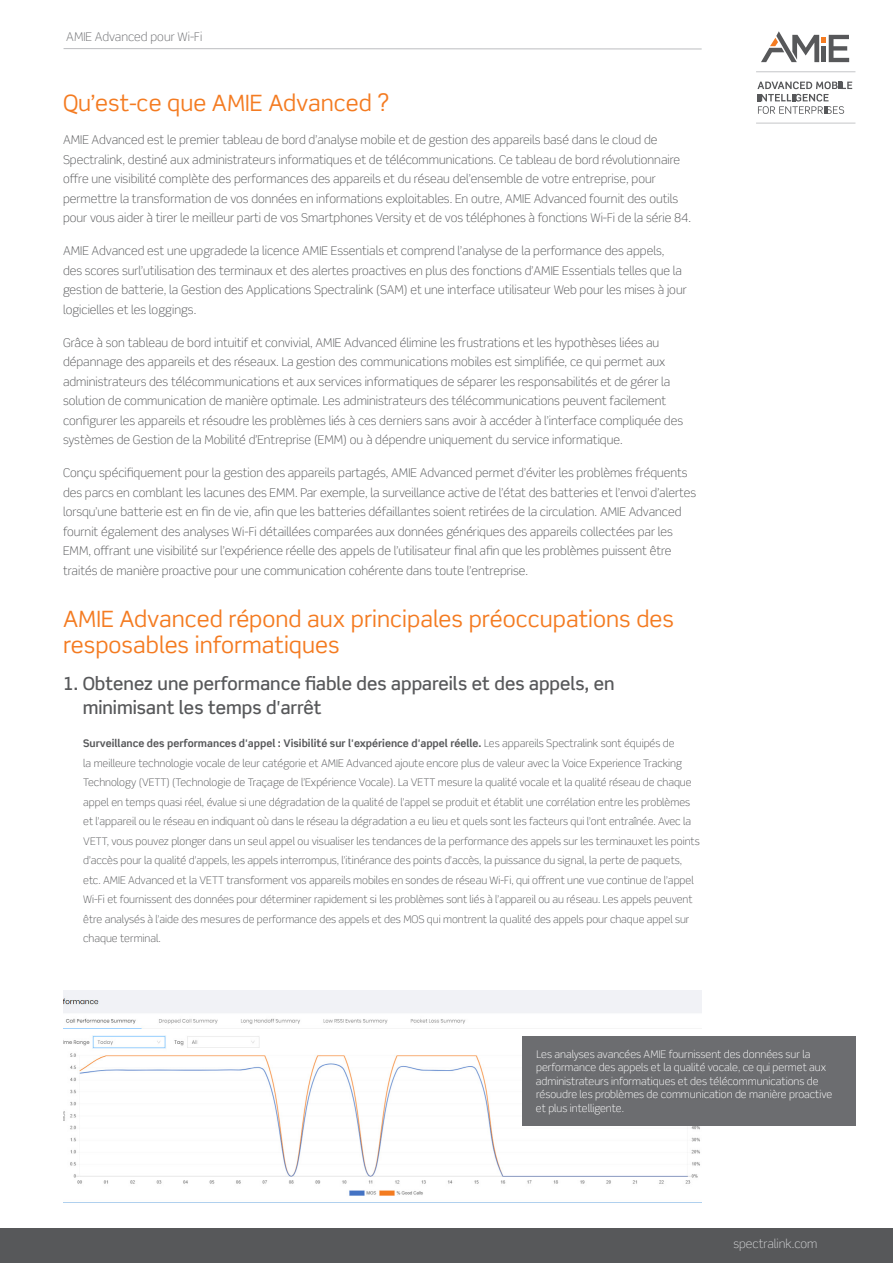
<style>
.page{position:relative;width:893px;height:1263px;background:#fff}
.page>*{position:absolute;margin:0;border:0;box-sizing:border-box;transform-origin:0 0}
.Body{font:22.5px/25.5px "Scene Std";color:#f47b21}
.Body-2{font:500 18px/24px "Scene Std";color:#57585a}
.Body-3{font:300 12px/19.5px "Scene Std";color:#57585a}
.t1{font:300 12px "Scene Std";color:#6c6d70}
.t2{font:300 12px "Scene Std";color:#d1d2d4}
.Bullets{font:300 10.5px/19.5px "Scene Std";color:#57585a}
.Bullets-2{font:300 10.5px/13.5px "Scene Std";color:#fff}
.s1{font-weight:700}
</style>
<div class="page">
<svg style="left:757px;top:81px;width:95px;height:33px"></svg>
<hr style="left:756px;top:71px;width:99px;height:1px;background:#d1d2d4">
<hr style="left:756px;top:122px;width:99px;height:2px;background:#d1d2d4">
<svg style="left:761px;top:31px;width:88px;height:31px"></svg>
<div style="left:0;top:1228px;width:893px;height:35px;background:#57585a"></div>
<hr style="left:64px;top:48px;width:638px;height:1px;background:#bcbdc0">
<img style="left:63px;top:990px;width:639px;height:213px">
<div style="left:522px;top:1036px;width:333px;height:89px;background:#6c6d70"></div>
<p class="t1" style="left:66px;top:29px;width:137px">AMIE Advanced pour Wi-Fi</p>
<p class="Body" style="left:63px;top:90px;width:328px">Qu’est-ce que AMIE Advanced ?</p>
<p class="Body-3" style="left:63px;top:130px;width:629px">AMIE Advanced est le premier tableau de bord d’analyse mobile et de gestion des appareils basé dans le cloud de Spectralink, destiné aux administrateurs informatiques et de télécommunications. Ce tableau de bord révolutionnaire offre une visibilité complète des performances des appareils et du réseau del’ensemble de votre entreprise, pour permettre la transformation de vos données en informations exploitables. En outre, AMIE Advanced fournit des outils pour vous aider à tirer le meilleur parti de vos Smartphones Versity et de vos téléphones à fonctions Wi-Fi de la série 84.</p>
<p class="Body-3" style="left:63px;top:241px;width:625px">AMIE Advanced est une upgradede la licence AMIE Essentials et comprend l’analyse de la performance des appels,<br>des scores surl’utilisation des terminaux et des alertes proactives en plus des fonctions d’AMIE Essentials telles que la gestion de batterie, la Gestion des Applications Spectralink (SAM) et une interface utilisateur Web pour les mises à jour logicielles et les loggings.</p>
<p class="Body-3" style="left:63px;top:333px;width:622px">Grâce à son tableau de bord intuitif et convivial, AMIE Advanced élimine les frustrations et les hypothèses liées au dépannage des appareils et des réseaux. La gestion des communications mobiles est simplifiée, ce qui permet aux administrateurs des télécommunications et aux services informatiques de séparer les responsabilités et de gérer la solution de communication de manière optimale. Les administrateurs des télécommunications peuvent facilement configurer les appareils et résoudre les problèmes liés à ces derniers sans avoir à accéder à l’interface compliquée des systèmes de Gestion de la Mobilité d’Entreprise (EMM) ou à dépendre uniquement du service informatique.</p>
<p class="Body-3" style="left:63px;top:463px;width:635px">Conçu spécifiquement pour la gestion des appareils partagés, AMIE Advanced permet d’éviter les problèmes fréquents des parcs en comblant les lacunes des EMM. Par exemple, la surveillance active de l’état des batteries et l’envoi d’alertes lorsqu’une batterie est en fin de vie, afin que les batteries défaillantes soient retirées de la circulation. AMIE Advanced fournit également des analyses Wi-Fi détaillées comparées aux données génériques des appareils collectées par les EMM, offrant une visibilité sur l’expérience réelle des appels de l’utilisateur final afin que les problèmes puissent être traités de manière proactive pour une communication cohérente dans toute l’entreprise.</p>
<p class="Body" style="left:63px;top:606px;width:613px">AMIE Advanced répond aux principales préoccupations des resposables informatiques</p>
<p class="Body-2" style="left:83px;top:672px;width:533px;text-indent:-20px">1. Obtenez une performance fiable des appareils et des appels, en minimisant les temps d'arrêt</p>
<p class="Bullets" style="left:83px;top:734px;width:618px"><span class="s1">Surveillance des performances d'appel : Visibilité sur l'expérience d'appel réelle.</span> Les appareils Spectralink sont équipés de<br>la meilleure technologie vocale de leur catégorie et AMIE Advanced ajoute encore plus de valeur avec la Voice Experience Tracking Technology (VETT) (Technologie de Traçage de l’Expérience Vocale). La VETT mesure la qualité vocale et la qualité réseau de chaque appel en temps quasi réel, évalue si une dégradation de la qualité de l’appel se produit et établit une corrélation entre les problèmes et l’appareil ou le réseau en indiquant où dans le réseau la dégradation a eu lieu et quels sont les facteurs qui l’ont entraînée. Avec la VETT, vous pouvez plonger dans un seul appel ou visualiser les tendances de la performance des appels sur les terminauxet les points d’accès pour la qualité d’appels, les appels interrompus, l’itinérance des points d’accès, la puissance du signal, la perte de paquets, etc. AMIE Advanced et la VETT transforment vos appareils mobiles en sondes de réseau Wi-Fi, qui offrent une vue continue de l’appel Wi-Fi et fournissent des données pour déterminer rapidement si les problèmes sont liés à l’appareil ou au réseau. Les appels peuvent être analysés à l’aide des mesures de performance des appels et des MOS qui montrent la qualité des appels pour chaque appel sur chaque terminal.</p>
<p class="Bullets-2" style="left:536px;top:1047px;width:298px">Les analyses avancées AMIE fournissent des données sur la performance des appels et la qualité vocale, ce qui permet aux administrateurs informatiques et des télécommunications de résoudre les problèmes de communication de manière proactive et plus intelligente.</p>
<p class="t2" style="left:733px;top:1236px;width:86px">spectralink.com</p>
</div>
